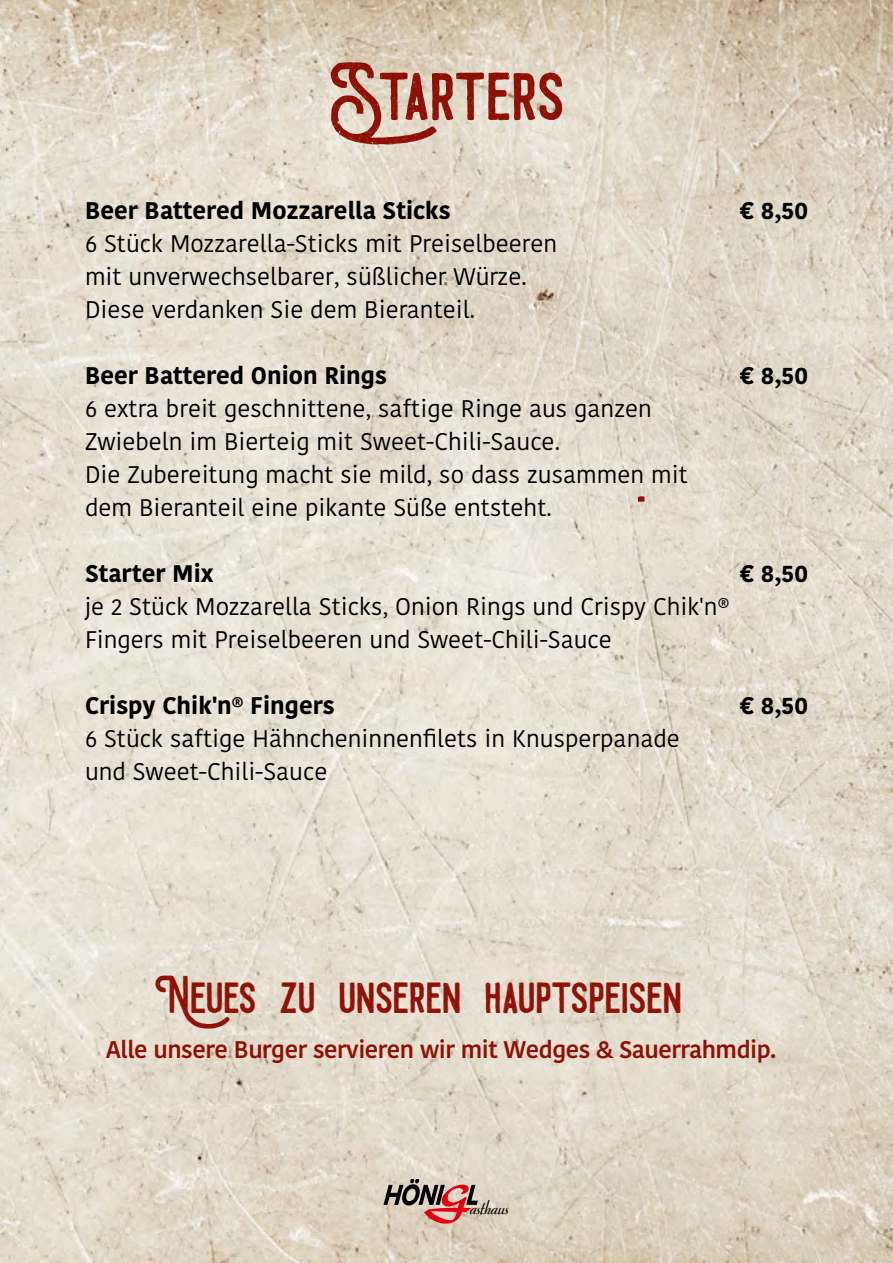
<style>
.page{position:relative;width:893px;height:1263px;background:#fff}
.page>*{position:absolute;margin:0;border:0;box-sizing:border-box;transform-origin:0 0}
.t1{font:72px "Draconian";color:#8e1005}
.t2{font:46.5px "Draconian";color:#8e1005}
.t3{font:24px/33px "Kohinoor Bangla";color:#000}
.t4{font:700 24px "Kohinoor Bangla";color:#000}
.t5{font:600 24px "Kohinoor Bangla";letter-spacing:-.02em;color:#8e1005}
.t6{font:18.9px "Redwood";color:#000}
</style>
<div class="page">
<img style="left:0;top:0;width:893px;height:1263px">
<svg style="left:383px;top:1179px;width:95px;height:45px;background:#b48d84"></svg>
<svg style="left:638px;top:496px;width:6px;height:6px"></svg>
<h1 class="t1" style="left:329px;top:62px;width:237px">Starters</h1>
<p class="t4" style="left:85px;top:189px;width:367px">Beer Battered Mozzarella Sticks</p>
<p class="t4" style="left:739px;top:189px;width:70px">€ 8,50</p>
<p class="t3" style="left:85px;top:227px;width:474px">6 Stück Mozzarella-Sticks mit Preiselbeeren mit unverwechselbarer, süßlicher Würze.<br>Diese verdanken Sie dem Bieranteil.</p>
<p class="t4" style="left:85px;top:354px;width:303px">Beer Battered Onion Rings</p>
<p class="t4" style="left:739px;top:354px;width:70px">€ 8,50</p>
<p class="t3" style="left:85px;top:392px;width:604px">6 extra breit geschnittene, saftige Ringe aus ganzen Zwiebeln im Bierteig mit Sweet-Chili-Sauce.<br>Die Zubereitung macht sie mild, so dass zusammen mit dem Bieranteil eine pikante Süße entsteht.</p>
<p class="t4" style="left:85px;top:552px;width:130px">Starter Mix</p>
<p class="t4" style="left:739px;top:552px;width:70px">€ 8,50</p>
<p class="t3" style="left:85px;top:590px;width:646px">je 2 Stück Mozzarella Sticks, Onion Rings und Crispy Chik'n®<br>Fingers mit Preiselbeeren und Sweet-Chili-Sauce</p>
<p class="t4" style="left:85px;top:684px;width:251px">Crispy Chik'n® Fingers</p>
<p class="t4" style="left:739px;top:684px;width:70px">€ 8,50</p>
<p class="t3" style="left:85px;top:722px;width:596px">6 Stück saftige Hähncheninnenfilets in Knusperpanade und Sweet-Chili-Sauce</p>
<h2 class="t2" style="left:154px;top:975px;width:576px">Neues zu unseren hauptspeisen::</h2>
<p class="t5" style="left:106px;top:1029px;width:672px">Alle unsere Burger servieren wir mit Wedges &amp; Sauerrahmdip.</p>
<p class="t6" style="left:469px;top:1195px;width:42px">asthaus</p>
</div>
